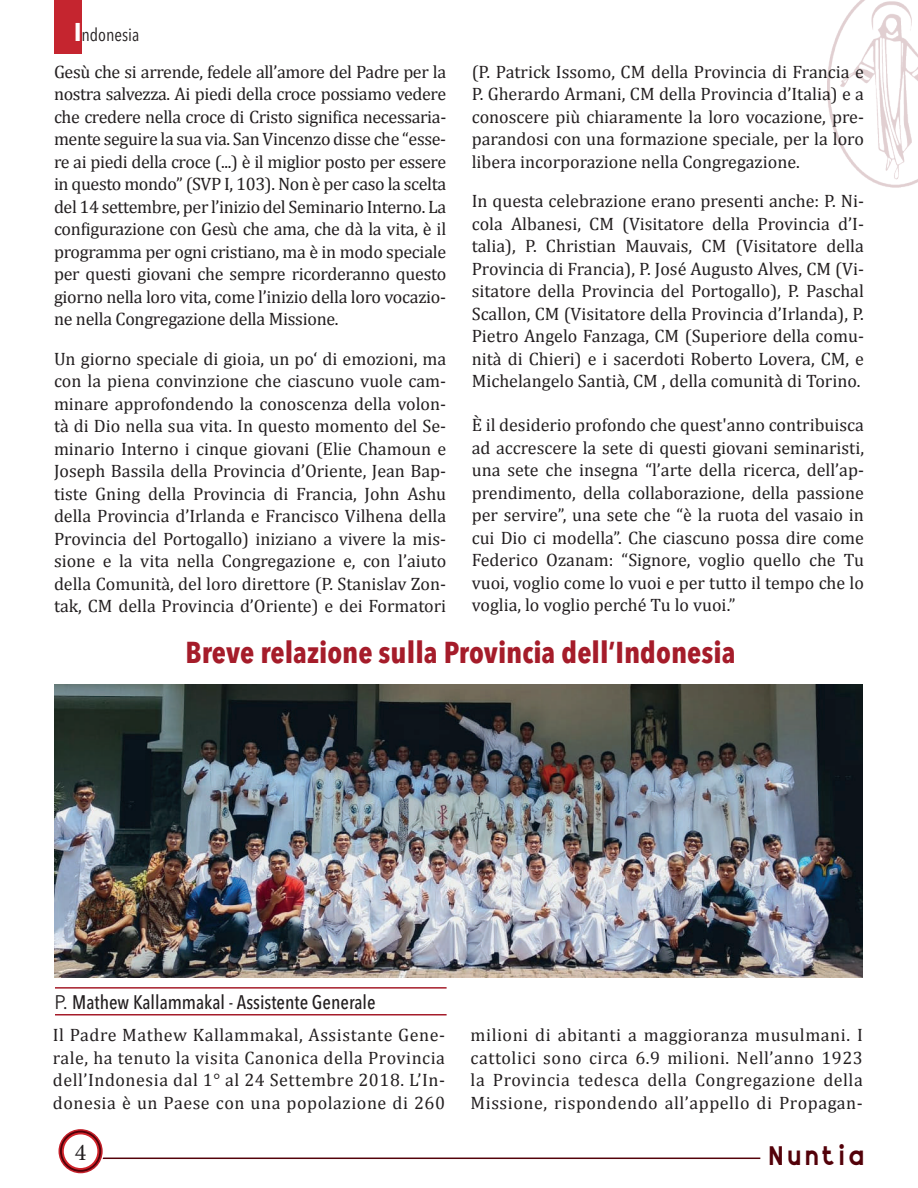
<style>
.page{position:relative;width:918px;height:1188px;background:#fff}
.page>*{position:absolute;margin:0;border:0;box-sizing:border-box;transform-origin:0 0}
.t1{font:700 condensed 30px "Avenir Next LT Pro";color:#a51c2a}
.t2{font:26.7px "Stout Deco";letter-spacing:.185em;color:#530109;scale:.91 1}
.t3{font:24px "Minion Pro";color:#231f20}
.t4{font:500 condensed 19.5px "Avenir Next LT Pro";color:#231f20}
.t5{font:18px/22.5px "Cambria";color:#231f20;text-align:justify}
.t6{font:condensed 18px "Avenir Next LT Pro";color:#231f20}
.s1{font-weight:700;font-size:25.5px;color:#fff}
.s2{font-weight:400;font-stretch:normal}
</style>
<div class="page">
<hr style="left:89px;top:1158px;width:671px;height:1px;background:#530109">
<div style="left:54px;top:0;width:27px;height:54px;background:#c4202a"></div>
<svg style="left:57px;top:1128px;width:47px;height:47px"></svg>
<svg style="left:59px;top:1130px;width:43px;height:43px"></svg>
<div style="left:59px;top:1129px;width:44px;height:44px;border:2px solid #c4202a;border-radius:50%"></div>
<svg style="left:62px;top:1133px;width:37px;height:37px"></svg>
<div style="left:64px;top:1134px;width:33px;height:34px;background:#fff;border-radius:50%"></div>
<img style="left:828px;top:0;width:90px;height:188px">
<img style="left:54px;top:684px;width:809px;height:293px">
<hr style="left:55px;top:1014px;width:392px;height:2px;background:#a51c2a">
<hr style="left:55px;top:987px;width:392px;height:2px;background:#a51c2a">
<p class="t6" style="left:74px;top:23px;width:67px"><span class="s1">I</span>ndonesia</p>
<p class="t5" style="left:54px;top:60px;width:394px">Gesù che si arrende, fedele all’amore del Padre per la nostra salvezza. Ai piedi della croce possiamo vedere che credere nella croce di Cristo significa necessaria&shy;mente seguire la sua via. San Vincenzo disse che “esse&shy;re ai piedi della croce (...) è il miglior posto per essere in questo mondo” (SVP I, 103). Non è per caso la scelta del 14 settembre, per l’inizio del Seminario Interno. La configurazione con Gesù che ama, che dà la vita, è il programma per ogni cristiano, ma è in modo speciale per questi giovani che sempre ricorderanno questo giorno nella loro vita, come l’inizio della loro vocazio&shy;ne nella Congregazione della Missione.</p>
<p class="t5" style="left:54px;top:347px;width:394px">Un giorno speciale di gioia, un po‘ di emozioni, ma con la piena convinzione che ciascuno vuole cam&shy;minare approfondendo la conoscenza della volon&shy;tà di Dio nella sua vita. In questo momento del Se&shy;minario Interno i cinque giovani (Elie Chamoun e Joseph Bassila della Provincia d’Oriente, Jean Bap&shy;tiste Gning della Provincia di Francia, John Ashu della Provincia d’Irlanda e Francisco Vilhena della Provincia del Portogallo) iniziano a vivere la mis&shy;sione e la vita nella Congregazione e, con l’aiuto della Comunità, del loro direttore (P. Stanislav Zon&shy;tak, CM della Provincia d’Oriente) e dei Formatori</p>
<p class="t5" style="left:472px;top:60px;width:394px">(P. Patrick Issomo, CM della Provincia di Francia e P. Gherardo Armani, CM della Provincia d’Italia) e a conoscere più chiaramente la loro vocazione, pre&shy;parandosi con una formazione speciale, per la loro libera incorporazione nella Congregazione.</p>
<p class="t5" style="left:472px;top:190px;width:394px">In questa celebrazione erano presenti anche: P. Ni&shy;cola Albanesi, CM (Visitatore della Provincia d’I&shy;talia), P. Christian Mauvais, CM (Visitatore della Provincia di Francia), P. José Augusto Alves, CM (Vi&shy;sitatore della Provincia del Portogallo), P. Paschal Scallon, CM (Visitatore della Provincia d’Irlanda), P.<br>Pietro Angelo Fanzaga, CM (Superiore della comu&shy;nità di Chieri) e i sacerdoti Roberto Lovera, CM, e Michelangelo Santià, CM , della comunità di Torino.</p>
<p class="t5" style="left:472px;top:414px;width:394px">È il desiderio profondo che quest'anno contribuisca ad accrescere la sete di questi giovani seminaristi, una sete che insegna “l’arte della ricerca, dell’ap&shy;prendimento, della collaborazione, della passione per servire”, una sete che “è la ruota del vasaio in cui Dio ci modella”. Che ciascuno possa dire come Federico Ozanam: “Signore, voglio quello che Tu vuoi, voglio come lo vuoi e per tutto il tempo che lo voglia, lo voglio perché Tu lo vuoi.”</p>
<h1 class="t1" style="left:185px;top:634px;width:552px">Breve relazione sulla Provincia dell’Indonesia</h1>
<p class="t4" style="left:54px;top:990px;width:323px"><span class="s2">P.</span> Mathew Kallammakal - Assistente Generale</p>
<p class="t5" style="left:53px;top:1024px;width:394px">Il Padre Mathew Kallammakal, Assistante Gene&shy;rale, ha tenuto la visita Canonica della Provincia dell’Indonesia dal 1° al 24 Settembre 2018. L’In&shy;donesia è un Paese con una popolazione di 260</p>
<p class="t5" style="left:471px;top:1024px;width:394px">milioni di abitanti a maggioranza musulmani. I cattolici sono circa 6.9 milioni. Nell’anno 1923 la Provincia tedesca della Congregazione della Missione, rispondendo all’appello di Propagan-</p>
<h3 class="t3" style="left:75px;top:1136px;width:13px">4</h3>
<h2 class="t2" style="left:770px;top:1139px;width:106px">Nuntia</h2>
</div>
